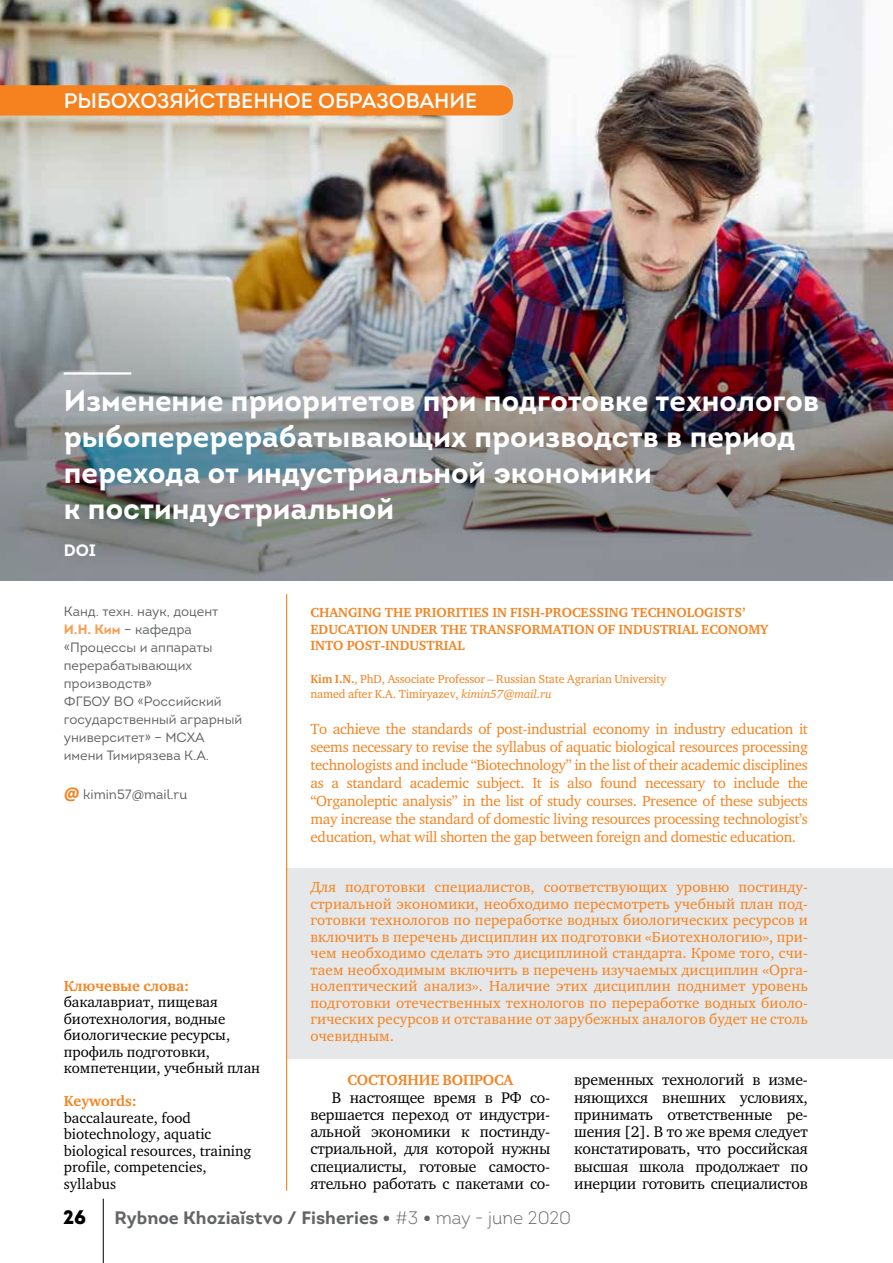
<style>
.page{position:relative;width:893px;height:1263px;background:#fff}
.page>*{position:absolute;margin:0;border:0;box-sizing:border-box;transform-origin:0 0}
.t1{font:700 30px/36px "Intro";color:#fff}
.t2{font:21px "Intro";color:#fff}
.t3{font:19.5px "Intro Black Caps";color:#000}
.t4{font:700 18px "Intro";color:#626466}
.t5{font:700 16.5px "Intro";color:#fff}
.t6{font:15.75px/17.2px "Charter ITCC";letter-spacing:-.01em;color:#000;text-align:justify}
.t7{font:15px/16.5px "Charter ITCC";letter-spacing:-.005em;color:#f5821f;text-align:justify}
.t8{font:15px/16.5px "Charter ITCC";color:#000}
.t9{font:700 15px "Charter ITCC";color:#f5821f}
.t10{font:13.5px/18px "Intro";color:#626466}
.t11{font:700 13.5px/16.5px "Charter ITCC";color:#f5821f}
.t12{font:12px/15px "Charter ITCC";letter-spacing:-.01em;color:#f5821f}
.s1{font-weight:700;color:#f89e53}
.s2{font-family:"Calibri";font-weight:700;font-size:18px;color:#f5821f}
.s3{font-weight:700}
.s4{font-style:italic}
.s5{font-family:"PT Sans"}
.s6{font-weight:300}
</style>
<div class="page">
<hr style="left:103px;top:1199px;width:1px;height:64px;background:#000">
<div style="left:286px;top:868px;width:607px;height:191px;background:#e6e7e8"></div>
<img style="left:0;top:0;width:893px;height:276px">
<div style="left:0;top:85px;width:513px;height:31px;background:#f5821f"></div>
<hr style="left:286px;top:594px;width:1px;height:597px;background:#f5821f">
<img style="left:0;top:276px;width:893px;height:304px">
<hr style="left:64px;top:372px;width:67px;height:3px;background:#fff">
<h2 class="t2" style="left:64px;top:87px;width:415px">РЫБОХОЗЯЙСТВЕННОЕ ОБРАЗОВАНИЕ</h2>
<h1 class="t1" style="left:64px;top:382px;width:757px">Изменение приоритетов при подготовке технологов рыбоперерерабатывающих производств в период перехода от индустриальной экономики<br>к постиндустриальной</h1>
<p class="t5" style="left:64px;top:540px;width:34px">DOI</p>
<p class="t10" style="left:64px;top:603px;width:180px">Канд. техн. наук, доцент<br><span class="s1">И.Н. Ким</span> – кафедра «Процессы и аппараты перерабатывающих производств»<br>ФГБОУ ВО «Российский государственный аграрный университет» – МСХА имени Тимирязева К.А.</p>
<p class="t10" style="left:64px;top:786px;width:125px"><span class="s2">@</span> kimin57@mail.ru</p>
<p class="t9" style="left:64px;top:977px;width:127px">Ключевые слова:</p>
<p class="t8" style="left:64px;top:994px;width:198px">бакалавриат, пищевая биотехнология, водные биологические ресурсы, профиль подготовки, компетенции, учебный план</p>
<p class="t9" style="left:64px;top:1093px;width:75px">Keywords:</p>
<p class="t8" style="left:64px;top:1109px;width:189px">baccalaureate, food biotechnology, aquatic biological resources, training profile, competencies, syllabus</p>
<p class="t11" style="left:310px;top:604px;width:459px">CHANGING THE PRIORITIES IN FISH-PROCESSING TECHNOLOGISTS’<br>EDUCATION UNDER THE TRANSFORMATION OF INDUSTRIAL ECONOMY<br>INTO POST-INDUSTRIAL</p>
<p class="t12" style="left:310px;top:672px;width:357px"><span class="s3">Kim I.N.</span>, PhD, Associate Professor – Russian State Agrarian University named after K.A. Timiryazev, <span class="s4">kimin57@mail.ru</span></p>
<p class="t7" style="left:310px;top:720px;width:499px;line-height:18px">To achieve the standards of post-industrial economy in industry education it seems necessary to revise the syllabus of aquatic biological resources processing technologists and include “Biotechnology” in the list of their academic disciplines as a standard academic subject. It is also found necessary to include the “Organoleptic analysis” in the list of study courses. Presence of these subjects may increase the standard of domestic living resources processing technologist’s education, what will shorten the gap between foreign and domestic education.</p>
<p class="t7" style="left:310px;top:879px;width:499px">Для подготовки специалистов, соответствующих уровню постинду&shy;стриальной экономики, необходимо пересмотреть учебный план под&shy;готовки технологов по переработке водных биологических ресурсов и включить в перечень дисциплин их подготовки «Биотехнологию», при&shy;чем необходимо сделать это дисциплиной стандарта. Кроме того, счи&shy;таем необходимым включить в перечень изучаемых дисциплин «Орга&shy;нолептический анализ». Наличие этих дисциплин поднимет уровень подготовки отечественных технологов по переработке водных биоло&shy;гических ресурсов и отставание от зарубежных аналогов будет не столь очевидным.</p>
<p class="t9" style="left:347px;top:1072px;width:167px">СОСТОЯНИЕ ВОПРОСА</p>
<p class="t6" style="left:310px;top:1089px;width:241px;text-indent:21px">В настоящее время в РФ со&shy;вершается переход от индустри&shy;альной экономики к постинду&shy;стриальной, для которой нужны специалисты, готовые самосто&shy;ятельно работать с пакетами со-</p>
<p class="t6" style="left:574px;top:1071px;width:235px">временных технологий в изме&shy;няющихся внешних условиях, принимать ответственные ре&shy;шения [2]. В то же время следует констатировать, что российская высшая школа продолжает по инерции готовить специалистов</p>
<h3 class="t3" style="left:63px;top:1204px;width:25px">26</h3>
<p class="t4" style="left:115px;top:1206px;width:458px">Rybnoe Khoziaĭstvo / Fisheries <span class="s5">•</span> <span class="s6">#3</span> <span class="s5">•</span> <span class="s6">may - june 2020</span></p>
</div>
